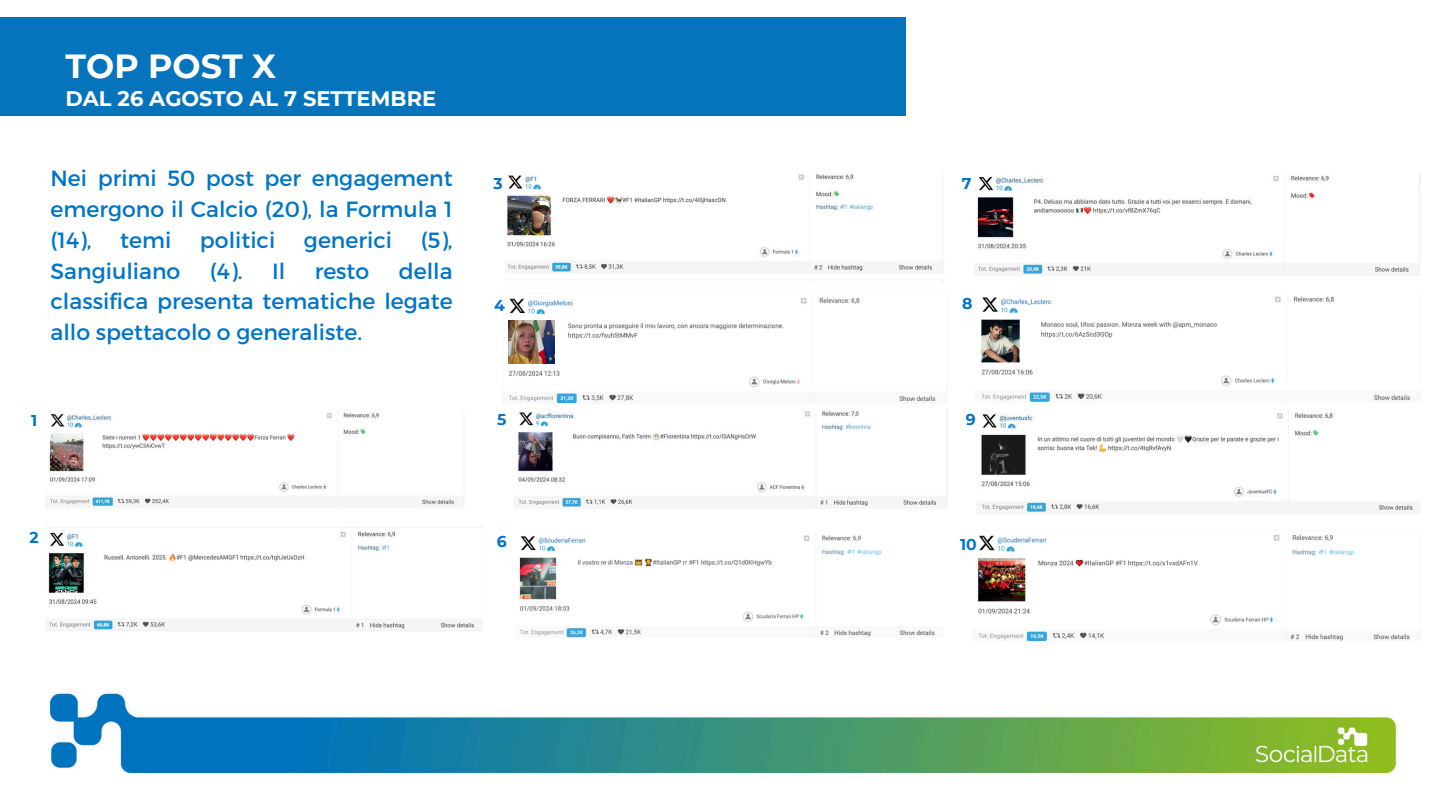
<style>
.page{position:relative;width:1440px;height:810px;background:#fff}
.page>*{position:absolute;margin:0;border:0;box-sizing:border-box;transform-origin:0 0}
.t1{font:700 33.4px "Montserrat";color:#fff}
.t2{font:22px/30.8px "Montserrat";color:#0075c8;text-align:justify}
.t3{font:700 21px "Montserrat";color:#fff}
.t4{font:700 15.6px "Montserrat";color:#0075c8}
</style>
<div class="page">
<img style="left:49px;top:17px;width:1372px;height:756px">
<div style="left:0;top:17px;width:905px;height:99px;background:#0674bd"></div>
<img style="left:45px;top:411px;width:423px;height:100px">
<img style="left:505px;top:172px;width:442px;height:111px">
<img style="left:514px;top:408px;width:434px;height:101px">
<img style="left:974px;top:172px;width:447px;height:104px">
<img style="left:977px;top:410px;width:443px;height:107px">
<img style="left:45px;top:524px;width:437px;height:112px">
<img style="left:503px;top:294px;width:444px;height:109px">
<img style="left:508px;top:321px;width:47px;height:43px">
<img style="left:514px;top:531px;width:430px;height:107px">
<img style="left:975px;top:293px;width:445px;height:110px">
<img style="left:972px;top:530px;width:448px;height:110px">
<p class="t1" style="left:66px;top:46px;width:212px">TOP POST X</p>
<p class="t3" style="left:66px;top:85px;width:372px">DAL 26 AGOSTO AL 7 SETTEMBRE</p>
<p class="t2" style="left:51px;top:162px;width:404px">Nei primi 50 post per engagement emergono il Calcio (20), la Formula 1 (14),</p>
<p class="t2" style="left:120px;top:224px;width:53px">temi</p>
<p class="t2" style="left:200px;top:224px;width:77px">politici</p>
<p class="t2" style="left:304px;top:224px;width:90px">generici</p>
<p class="t2" style="left:421px;top:224px;width:34px">(5),</p>
<p class="t2" style="left:51px;top:254px;width:131px">Sangiuliano</p>
<p class="t2" style="left:210px;top:254px;width:34px">(4).</p>
<p class="t2" style="left:272px;top:254px;width:15px">Il</p>
<p class="t2" style="left:315px;top:254px;width:56px">resto</p>
<p class="t2" style="left:51px;top:254px;width:404px;text-indent:348px">della classifica presenta tematiche legate allo spettacolo o generaliste.</p>
<p class="t4" style="left:31px;top:411px;width:8px">1</p>
<p class="t4" style="left:493px;top:174px;width:11px">3</p>
<p class="t4" style="left:494px;top:296px;width:12px">4</p>
<p class="t4" style="left:497px;top:410px;width:11px">5</p>
<p class="t4" style="left:29px;top:528px;width:11px">2</p>
<p class="t4" style="left:497px;top:532px;width:11px">6</p>
<p class="t4" style="left:962px;top:174px;width:11px">7</p>
<p class="t4" style="left:962px;top:294px;width:12px">8</p>
<p class="t4" style="left:966px;top:410px;width:11px">9</p>
<p class="t4" style="left:960px;top:535px;width:18px">10</p>
</div>
